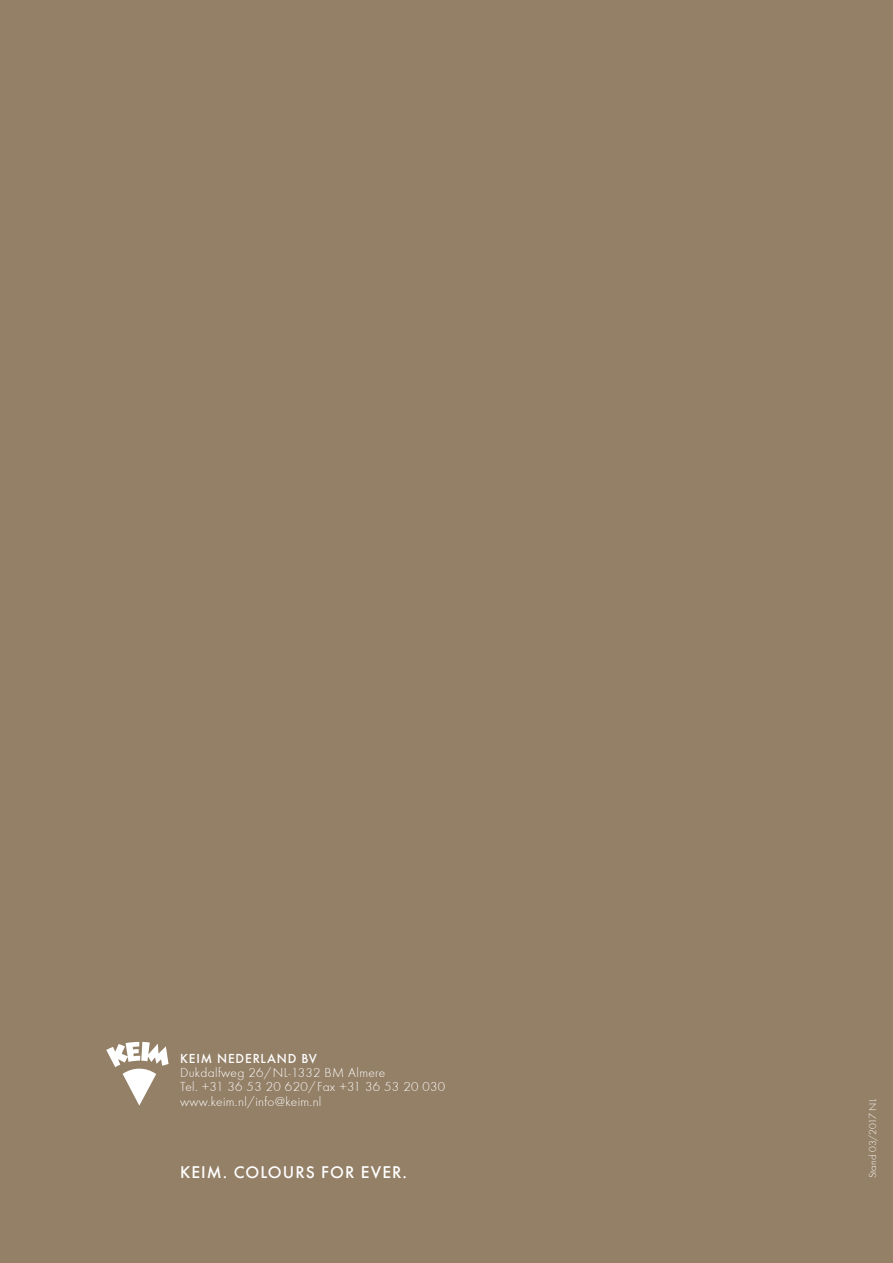
<style>
.page{position:relative;width:893px;height:1263px;background:#948067}
.page>*{position:absolute;margin:0;border:0;box-sizing:border-box;transform-origin:0 0}
.t1{font:500 17.55px "Futura T";letter-spacing:.06em;color:#fff}
.t2{font:300 13.5px/14.2px "Futura T";letter-spacing:.025em;color:#fff}
.t3{font:500 13.5px "Futura T";letter-spacing:.06em;color:#fff}
.t4{font:300 10.5px "Futura T";color:#fff}
</style>
<div class="page">
<svg style="left:106px;top:1042px;width:63px;height:64px"></svg>
<p class="t3" style="left:180px;top:1051px;width:138px">KEIM NEDERLAND BV</p>
<p class="t2" style="left:180px;top:1066px;width:267px">Dukdalfweg 26/NL-1332 BM Almere<br>Tel. +31 36 53 20 620/Fax +31 36 53 20 030 www.keim.nl/info@keim.nl</p>
<p class="t1" style="left:180px;top:1162px;width:11px">KEIM</p>
<p class="t1" style="left:223px;top:1162px;width:186px">. COLOURS FOR EVER.</p>
<p class="t4" style="left:867px;top:1178px;width:80px;rotate:-90deg">Stand 03/2017 NL</p>
</div>
